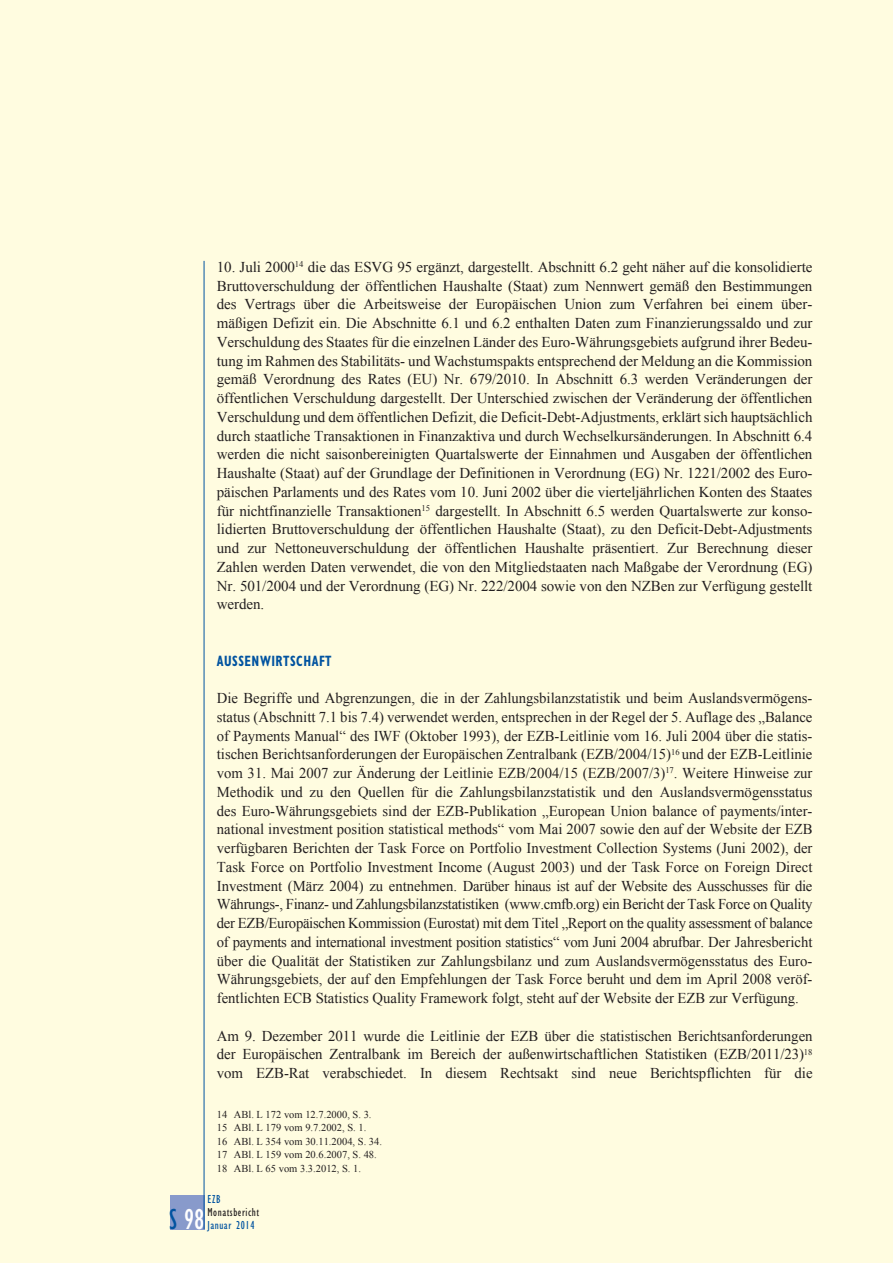
<style>
.page{position:relative;width:893px;height:1263px;background:#fff}
.page>*{position:absolute;margin:0;border:0;box-sizing:border-box;transform-origin:0 0}
.t1{font:condensed 30px "Gill Sans Myriad";color:#fff;scale:.95 1}
.t2{font:15px/18.8px "Times New Roman WGL";letter-spacing:-.005em;color:#231f20;text-align:justify}
.t3{font:700 condensed 15px "Gill Sans Myriad";letter-spacing:.04em;color:#0153a0;scale:.85 1}
.t4{font:condensed 12px "Gill Sans Myriad";letter-spacing:.05em;color:#0153a0;scale:.95 1}
.t5{font:condensed 12px "Gill Sans Myriad";letter-spacing:.05em;color:#231f20;scale:.95 1}
.t6{font:10.5px/13.5px "Times New Roman WGL";color:#231f20}
.s1{color:#0153a0}
</style>
<div class="page">
<div style="left:0;top:0;width:892px;height:1263px;background:#fffce0"></div>
<div style="left:170px;top:1195px;width:34px;height:34px;background:#889acb"></div>
<hr style="left:204px;top:261px;width:1px;height:968px;background:#0153a0">
<p class="t2" style="left:217px;top:259px;width:597px">10. Juli 2000<sup>14</sup> die das ESVG 95 ergänzt, dargestellt. Abschnitt 6.2 geht näher auf die konsolidierte Bruttoverschuldung der öffentlichen Haushalte (Staat) zum Nennwert gemäß den Bestimmungen des Vertrags über die Arbeitsweise der Europäischen Union zum Verfahren bei einem über&shy;mäßigen Defizit ein. Die Ab schnitte 6.1 und 6.2 enthalten Daten zum Finanzierungssaldo und zur Verschuldung des Staates für die einzelnen Länder des Euro-Währungsgebiets aufgrund ihrer Bedeu - tung im Rahmen des Stabilitäts- und Wachstums pakts entsprechend der Meldung an die Kommission gemäß Verordnung des Rates (EU) Nr. 679/2010. In Abschnitt 6.3 werden Veränderungen der öffentlichen Verschuldung dargestellt. Der Unterschied zwischen der Veränderung der öffentlichen Verschuldung und dem öffent lichen Defizit, die Deficit-Debt-Adjustments, erklärt sich hauptsächlich durch staatliche Transaktionen in Finanz aktiva und durch Wechsel kursänderungen. In Abschnitt 6.4 werden die nicht saisonbereinigten Quartalswerte der Einnahmen und Ausgaben der öffentlichen Haushalte (Staat) auf der Grund lage der Defini tionen in Verordnung (EG) Nr. 1221/2002 des Euro&shy;päischen Parlaments und des Rates vom 10. Juni 2002 über die vierteljährlichen Konten des Staates für nichtfinanzielle Transak tionen<sup>15</sup> dargestellt. In Abschnitt 6.5 werden Quartals werte zur konso&shy;lidierten Bruttoverschuldung der öffentlichen Haushalte (Staat), zu den Deficit-Debt-Adjustments und zur Nettoneuverschuldung der öffentlichen Haushalte präsentiert. Zur Be rechnung dieser Zahlen werden Daten verwendet, die von den Mitgliedstaaten nach Maßgabe der Verordnung (EG)<br>Nr. 501/2004 und der Verordnung (EG) Nr. 222/2004 sowie von den NZBen zur Verfügung gestellt werden.</p>
<p class="t3" style="left:217px;top:655px;width:137px">AUSSENWIRTSCHAFT</p>
<p class="t2" style="left:217px;top:690px;width:597px">Die Begriffe und Abgrenzungen, die in der Zahlungsbilanzstatistik und beim Auslandsvermögens&shy;status (Abschnitt 7.1 bis 7.4) verwendet werden, entsprechen in der Regel der 5. Auflage des „Balance of Payments Manual“ des IWF (Oktober 1993), der EZB-Leitlinie vom 16. Juli 2004 über die statis&shy;tischen Berichts anforderungen der Europäischen Zentral bank (EZB/2004/15)<sup>16</sup> und der EZB-Leitlinie vom 31. Mai 2007 zur Änderung der Leitlinie EZB/2004/15 (EZB/2007/3)<sup>17</sup>. Weitere Hinweise zur Methodik und zu den Quellen für die Zahlungsbilanzstatistik und den Auslands vermögensstatus des Euro-Währungsgebiets sind der EZB-Publikation „European Union balance of payments/inter&shy;national investment position statistical methods“ vom Mai 2007 sowie den auf der Website der EZB verfügbaren Berichten der Task Force on Port folio Investment Collection Systems (Juni 2002), der Task Force on Port folio Investment Income (August 2003) und der Task Force on Foreign Direct Investment (März 2004) zu entnehmen. Darüber hinaus ist auf der Website des Ausschusses für die Währungs-, Finanz- und Zahlungs bilanzstatistiken (www.cmfb.org) ein Be richt der Task Force on Quality der EZB/Europäischen Kommission (Eurostat) mit dem Titel „Report on the quality assessment of balance of payments and interna tional investment position statistics“ vom Juni 2004 abrufbar. Der Jahresbericht über die Qualität der Statistiken zur Zahlungsbilanz und zum Aus landsvermögensstatus des Euro-Währungsgebiets, der auf den Empfehlungen der Task Force beruht und dem im April 2008 veröf&shy;fentlichten ECB Statistics Quality Framework folgt, steht auf der Website der EZB zur Verfügung.</p>
<p class="t2" style="left:217px;top:1028px;width:597px">Am 9. Dezember 2011 wurde die Leitlinie der EZB über die statistischen Berichtsanforderungen der Europäischen Zentralbank im Bereich der außenwirtschaftlichen Statistiken (EZB/2011/23)<sup>18 </sup>vom EZB-Rat verabschiedet. In diesem Rechtsakt sind neue Berichtspflichten für die</p>
<p class="t6" style="left:217px;top:1108px;width:167px">14 ABl. L 172 vom 12.7.2000, S. 3.<br>15 ABl. L 179 vom 9.7.2002, S. 1.<br>16 ABl. L 354 vom 30.11.2004, S. 34.<br>17 ABl. L 159 vom 20.6.2007, S. 48.<br>18 ABl. L 65 vom 3.3.2012, S. 1.</p>
<p class="t4" style="left:207px;top:1196px;width:15px">EZB</p>
<p class="t5" style="left:207px;top:1209px;width:56px">Monatsbericht</p>
<h1 class="t1" style="left:169px;top:1210px;width:39px"><span class="s1">S</span> 98</h1>
<p class="t4" style="left:207px;top:1222px;width:51px">Januar 2014</p>
<p class="t4" style="left:207px;top:1222px;width:63px">Dezember 2013</p>
</div>
